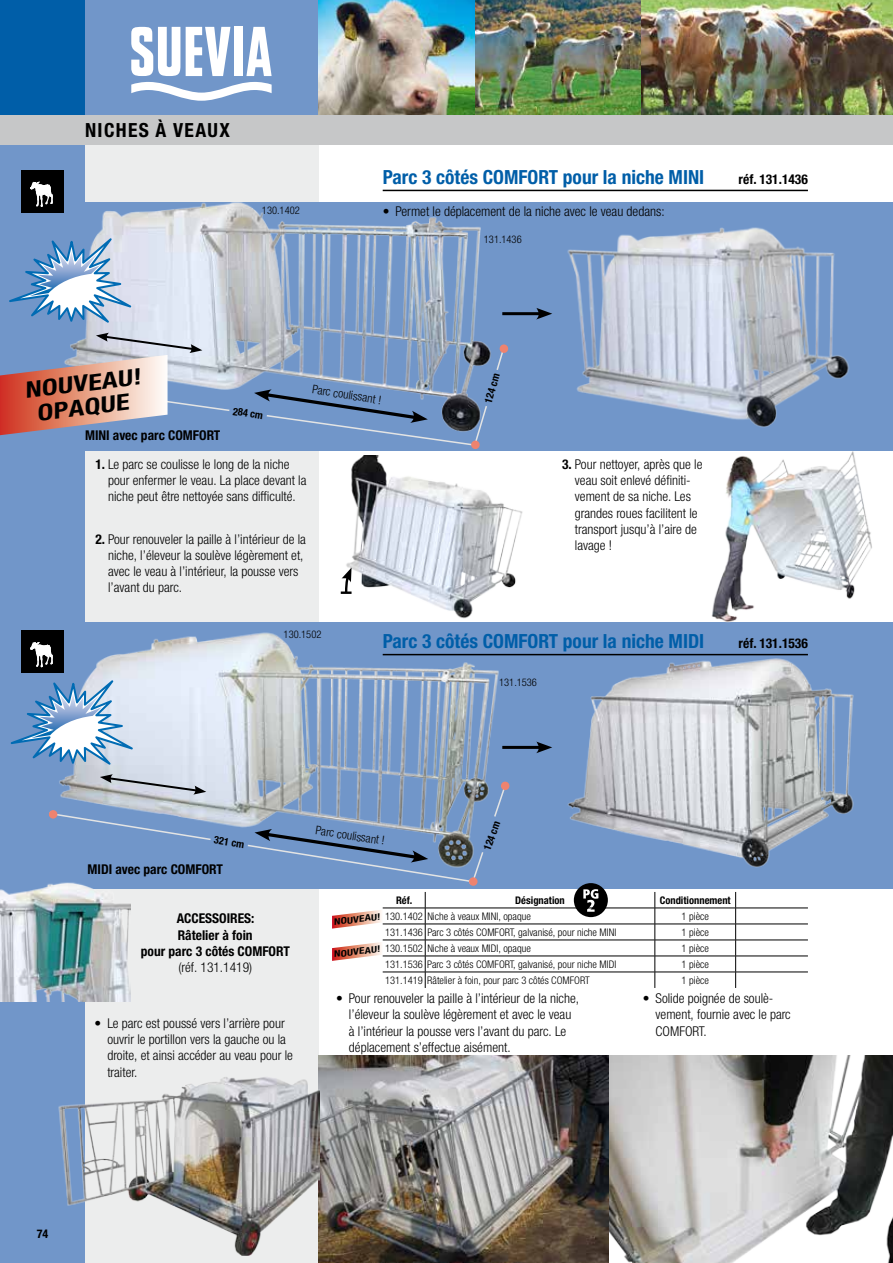
<style>
.page{position:relative;width:893px;height:1263px;background:#fff}
.page>*{position:absolute;margin:0;border:0;box-sizing:border-box;transform-origin:0 0}
.t1{font:700 condensed 22.5px/24px "Helvetica Neue LTW1 G";color:#000;text-align:center;scale:1.25 1}
.t2{font:700 condensed 19.5px "Helvetica Neue LTW1 G";color:#005ea8}
.t3{font:700 condensed 19.5px "Helvetica Neue LTW1 G";letter-spacing:.07em;color:#000}
.t4{font:300 condensed 13.5px/16.2px "Helvetica Neue LTW1 G";color:#000}
.t5{font:700 condensed 13.5px/16.2px "Helvetica Neue LTW1 G";color:#000;text-align:center}
.t6{font:300 condensed 12px "Helvetica Neue LTW1 G";color:#000}
.t7{font:700 condensed 12px "Helvetica Neue LTW1 G";color:#000}
.t8{font:300 condensed 10.5px "Helvetica Neue LTW1 G";color:#000}
.t9{font:700 condensed 10.5px "Helvetica Neue LTW1 G";color:#000}
.t10{font:700 condensed 9px "Helvetica Neue LTW1 G";color:#000;scale:1.25 1}
.s1{font-weight:700}
</style>
<div class="page">
<img style="left:655px;top:0;width:238px;height:115px">
<div style="left:0;top:0;width:319px;height:1263px;background:#eceded"></div>
<div style="left:85px;top:0;width:234px;height:115px;background:#7196c9"></div>
<div style="left:0;top:115px;width:85px;height:1148px;background:#7196c9"></div>
<div style="left:0;top:0;width:85px;height:115px;background:#005ea8"></div>
<img style="left:475px;top:0;width:180px;height:115px">
<img style="left:319px;top:0;width:156px;height:115px">
<svg style="left:186px;top:27px;width:44px;height:49px"></svg>
<div style="left:234px;top:27px;width:8px;height:49px;background:#fff"></div>
<svg style="left:246px;top:27px;width:26px;height:49px"></svg>
<svg style="left:131px;top:27px;width:49px;height:49px"></svg>
<svg style="left:131px;top:82px;width:141px;height:19px"></svg>
<div style="left:0;top:115px;width:893px;height:30px;background:#c6c7c8"></div>
<div style="left:72px;top:623px;width:821px;height:266px;background:#7196c9"></div>
<div style="left:72px;top:202px;width:821px;height:249px;background:#7196c9"></div>
<img style="left:85px;top:189px;width:422px;height:164px">
<img style="left:567px;top:227px;width:282px;height:200px">
<img style="left:0;top:884px;width:131px;height:117px">
<div style="left:21px;top:170px;width:43px;height:43px;background:#000"></div>
<svg style="left:30px;top:182px;width:23px;height:25px"></svg>
<img style="left:710px;top:451px;width:177px;height:172px">
<img style="left:340px;top:456px;width:183px;height:163px">
<svg style="left:341px;top:567px;width:11px;height:28px"></svg>
<img style="left:319px;top:1056px;width:574px;height:207px">
<img style="left:58px;top:1055px;width:262px;height:200px">
<hr style="left:502px;top:312px;width:40px;height:3px;background:#000">
<svg style="left:536px;top:308px;width:16px;height:11px"></svg>
<img style="left:562px;top:655px;width:292px;height:213px">
<hr style="left:502px;top:746px;width:40px;height:3px;background:#000">
<svg style="left:536px;top:741px;width:16px;height:12px"></svg>
<img style="left:73px;top:632px;width:430px;height:142px">
<div style="left:21px;top:630px;width:43px;height:43px;background:#000"></div>
<svg style="left:30px;top:642px;width:23px;height:25px"></svg>
<svg style="left:500px;top:344px;width:8px;height:9px"></svg>
<svg style="left:49px;top:774px;width:459px;height:110px"></svg>
<div style="left:49px;top:810px;width:8px;height:9px;background:#ee836f;border-radius:50%"></div>
<div style="left:501px;top:782px;width:8px;height:8px;background:#ee836f;border-radius:50%"></div>
<div style="left:469px;top:877px;width:8px;height:9px;background:#ee836f;border-radius:50%"></div>
<div style="left:574px;top:883px;width:34px;height:34px;background:#000;border-radius:50%"></div>
<svg style="left:583px;top:889px;width:15px;height:23px"></svg>
<hr style="left:383px;top:654px;width:425px;height:1px;background:#000">
<svg style="left:332px;top:910px;width:51px;height:18px"></svg>
<svg style="left:332px;top:942px;width:51px;height:19px"></svg>
<svg style="left:0;top:333px;width:506px;height:115px"></svg>
<svg style="left:9px;top:238px;width:122px;height:85px"></svg>
<svg style="left:11px;top:680px;width:122px;height:85px"></svg>
<hr style="left:383px;top:190px;width:425px;height:1px;background:#000">
<hr style="left:383px;top:908px;width:42px;height:1px;background:#000">
<hr style="left:425px;top:908px;width:230px;height:1px;background:#000">
<hr style="left:655px;top:908px;width:81px;height:1px;background:#000">
<hr style="left:383px;top:940px;width:42px;height:1px;background:#000">
<hr style="left:425px;top:940px;width:230px;height:1px;background:#000">
<hr style="left:655px;top:940px;width:81px;height:1px;background:#000">
<hr style="left:383px;top:924px;width:42px;height:1px;background:#000">
<hr style="left:425px;top:924px;width:230px;height:1px;background:#000">
<hr style="left:655px;top:924px;width:81px;height:1px;background:#000">
<hr style="left:383px;top:956px;width:42px;height:1px;background:#000">
<hr style="left:425px;top:956px;width:230px;height:1px;background:#000">
<hr style="left:655px;top:956px;width:81px;height:1px;background:#000">
<hr style="left:383px;top:972px;width:42px;height:1px;background:#000">
<hr style="left:425px;top:972px;width:230px;height:1px;background:#000">
<svg style="left:425px;top:892px;width:1px;height:96px"></svg>
<hr style="left:655px;top:972px;width:81px;height:1px;background:#000">
<svg style="left:655px;top:892px;width:1px;height:96px"></svg>
<svg style="left:735px;top:892px;width:1px;height:96px"></svg>
<hr style="left:736px;top:908px;width:72px;height:1px;background:#000">
<hr style="left:736px;top:924px;width:72px;height:1px;background:#000">
<hr style="left:736px;top:940px;width:72px;height:1px;background:#000">
<hr style="left:736px;top:956px;width:72px;height:1px;background:#000">
<hr style="left:736px;top:972px;width:72px;height:1px;background:#000">
<h2 class="t3" style="left:85px;top:118px;width:146px">NICHES À VEAUX</h2>
<p class="t8" style="left:262px;top:204px;width:39px">130.1402</p>
<h2 class="t2" style="left:383px;top:165px;width:323px">Parc 3 côtés COMFORT pour la niche MINI</h2>
<p class="t5" style="left:739px;top:171px;width:71px">réf. 131.1436</p>
<p class="t4" style="left:383px;top:203px;width:283px">• Permet le déplacement de la niche avec le veau dedans:</p>
<p class="t8" style="left:484px;top:233px;width:39px">131.1436</p>
<h1 class="t1" style="left:23px;top:378px;width:95px;rotate:-7deg">NOUVEAU!<br>OPAQUE</h1>
<p class="t5" style="left:85px;top:428px;width:137px">MINI avec parc COMFORT</p>
<p class="t9" style="left:234px;top:405px;width:32px;rotate:9deg">284 cm</p>
<p class="t6" style="left:314px;top:382px;width:71px;rotate:9deg">Parc coulissant !</p>
<p class="t9" style="left:482px;top:401px;width:32px;rotate:-74deg">124 cm</p>
<p class="t4" style="left:108px;top:456px;width:200px;text-indent:-13px"><span class="s1">1.</span> Le parc se coulisse le long de la niche pour enfermer le veau. La place devant la niche peut être nettoyée sans difficulté.</p>
<p class="t4" style="left:108px;top:531px;width:199px;text-indent:-13px"><span class="s1">2.</span> Pour renouveler la paille à l’intérieur de la niche, l’éleveur la soulève légèrement et, avec le veau à l’intérieur, la pousse vers l’avant du parc.</p>
<p class="t8" style="left:284px;top:628px;width:39px">130.1502</p>
<p class="t4" style="left:575px;top:456px;width:129px;text-indent:-13px"><span class="s1">3.</span> Pour nettoyer, après que le veau soit enlevé définiti&shy;vement de sa niche. Les grandes roues facilitent le transport jusqu’à l’aire de lavage !</p>
<h2 class="t2" style="left:383px;top:630px;width:323px">Parc 3 côtés COMFORT pour la niche MIDI</h2>
<p class="t5" style="left:739px;top:635px;width:71px">réf. 131.1536</p>
<p class="t8" style="left:499px;top:676px;width:39px">131.1536</p>
<p class="t9" style="left:215px;top:833px;width:32px;rotate:9deg">321 cm</p>
<p class="t5" style="left:88px;top:861px;width:137px">MIDI avec parc COMFORT</p>
<p class="t5" style="left:141px;top:910px;width:151px">ACCESSOIRES:<br>Râtelier à foin<br>pour parc 3 côtés COMFORT</p>
<p class="t4" style="left:178px;top:959px;width:75px">(réf. 131.1419)</p>
<p class="t4" style="left:107px;top:1015px;width:187px;text-indent:-13px">• Le parc est poussé vers l’arrière pour ouvrir le portillon vers la gauche ou la droite, et ainsi accéder au veau pour le traiter.</p>
<p class="t6" style="left:317px;top:823px;width:71px;rotate:9deg">Parc coulissant !</p>
<p class="t9" style="left:481px;top:848px;width:32px;rotate:-70deg">124 cm</p>
<p class="t9" style="left:396px;top:894px;width:18px">Réf.</p>
<p class="t9" style="left:515px;top:894px;width:51px">Désignation</p>
<p class="t9" style="left:660px;top:894px;width:72px">Conditionnement</p>
<p class="t8" style="left:385px;top:910px;width:147px">130.1402 Niche à veaux MINI, opaque</p>
<p class="t8" style="left:681px;top:910px;width:29px">1 pièce</p>
<p class="t8" style="left:385px;top:926px;width:233px">131.1436 Parc 3 côtés COMFORT, galvanisé, pour niche MINI</p>
<p class="t8" style="left:681px;top:926px;width:29px">1 pièce</p>
<p class="t8" style="left:385px;top:942px;width:147px">130.1502 Niche à veaux MIDI, opaque</p>
<p class="t8" style="left:681px;top:942px;width:29px">1 pièce</p>
<p class="t8" style="left:385px;top:958px;width:233px">131.1536 Parc 3 côtés COMFORT, galvanisé, pour niche MIDI</p>
<p class="t8" style="left:681px;top:958px;width:29px">1 pièce</p>
<p class="t8" style="left:385px;top:974px;width:206px">131.1419 Râtelier à foin, pour parc 3 côtés COMFORT</p>
<p class="t8" style="left:681px;top:974px;width:29px">1 pièce</p>
<p class="t10" style="left:333px;top:917px;width:39px;rotate:-7deg">NOUVEAU!</p>
<p class="t10" style="left:333px;top:949px;width:39px;rotate:-7deg">NOUVEAU!</p>
<p class="t4" style="left:349px;top:990px;width:232px;text-indent:-13px">• Pour renouveler la paille à l’intérieur de la niche, l’éleveur la soulève légèrement et avec le veau à l’intérieur la pousse vers l’avant du parc. Le déplacement s’effectue aisément.</p>
<p class="t4" style="left:656px;top:990px;width:137px;text-indent:-13px">• Solide poignée de soulè&shy;vement, fournie avec le parc<br>COMFORT.</p>
<p class="t7" style="left:37px;top:1226px;width:13px">74</p>
</div>
